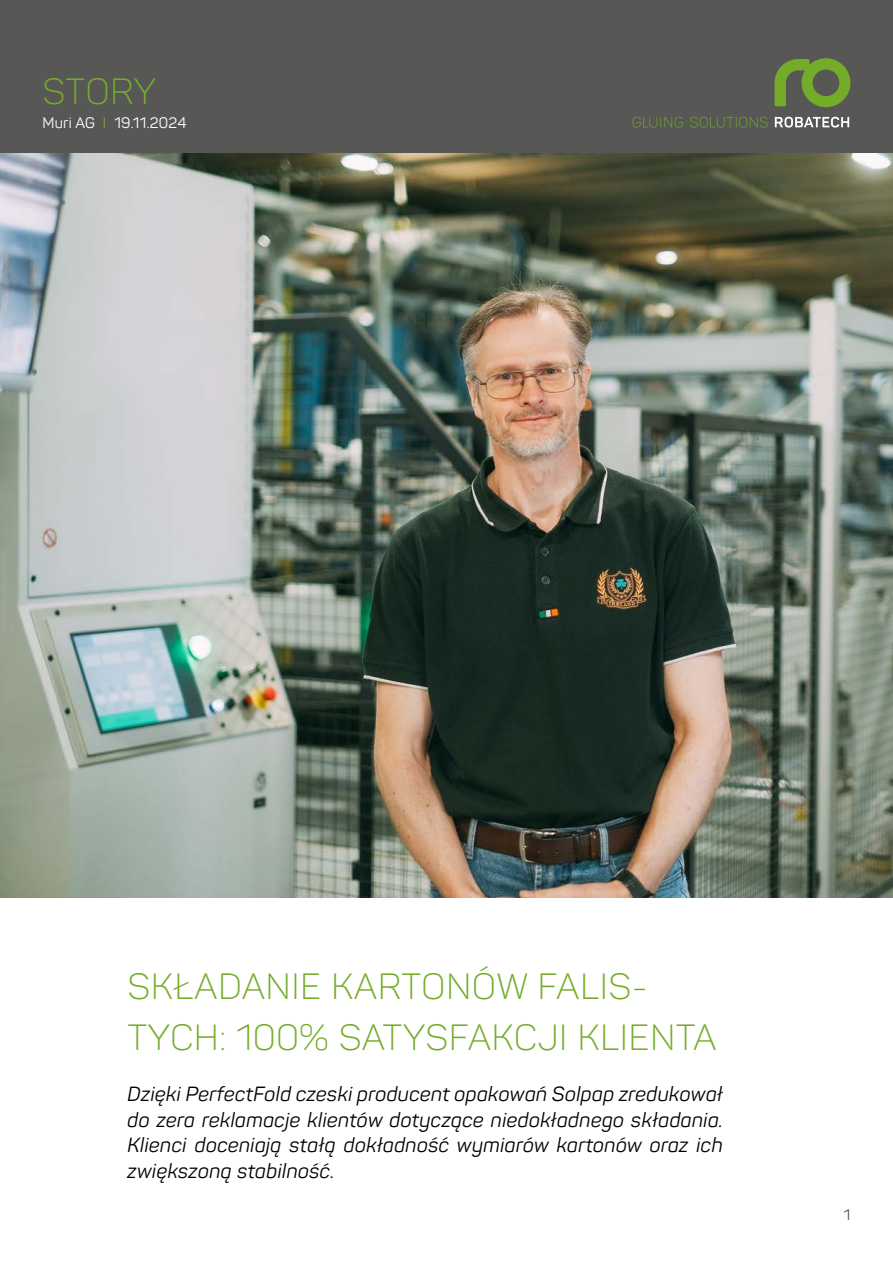
<style>
.page{position:relative;width:893px;height:1263px;background:#fff}
.page>*{position:absolute;margin:0;border:0;box-sizing:border-box;transform-origin:0 0}
.t1{font:300 36px/51px "Panton";letter-spacing:.03em;color:#74ac2a}
.t2{font:italic 20.25px/25.5px "Panton";letter-spacing:.02em;color:#000;text-align:justify}
.t3{font:15px "Panton";letter-spacing:.02em;color:#fff}
.t4{font:15px "Panton";color:#575756}
.s1{color:#74ac2a}
</style>
<div class="page">
<div style="left:0;top:0;width:893px;height:162px;background:#575756"></div>
<svg style="left:775px;top:58px;width:75px;height:49px"></svg>
<svg style="left:775px;top:117px;width:74px;height:11px"></svg>
<svg style="left:633px;top:117px;width:135px;height:11px"></svg>
<img style="left:0;top:154px;width:893px;height:743px">
<h1 class="t1" style="left:43px;top:65px;width:115px">STORY</h1>
<p class="t3" style="left:43px;top:113px;width:146px">Muri AG <span class="s1">I</span> 19.11.2024</p>
<h1 class="t1" style="left:128px;top:961px;width:590px">SKŁADANIE KARTONÓW FALIS-<br>TYCH: 100% SATYSFAKCJI KLIENTA</h1>
<p class="t2" style="left:128px;top:1081px;width:597px">Dzięki PerfectFold czeski producent opakowań Solpap zredukował do zera reklamacje klientów dotyczące niedokładnego składania.<br>Klienci doceniają stałą dokładność wymiarów kartonów oraz ich zwiększoną stabilność.</p>
<p class="t4" style="left:844px;top:1206px;width:8px">1</p>
</div>
